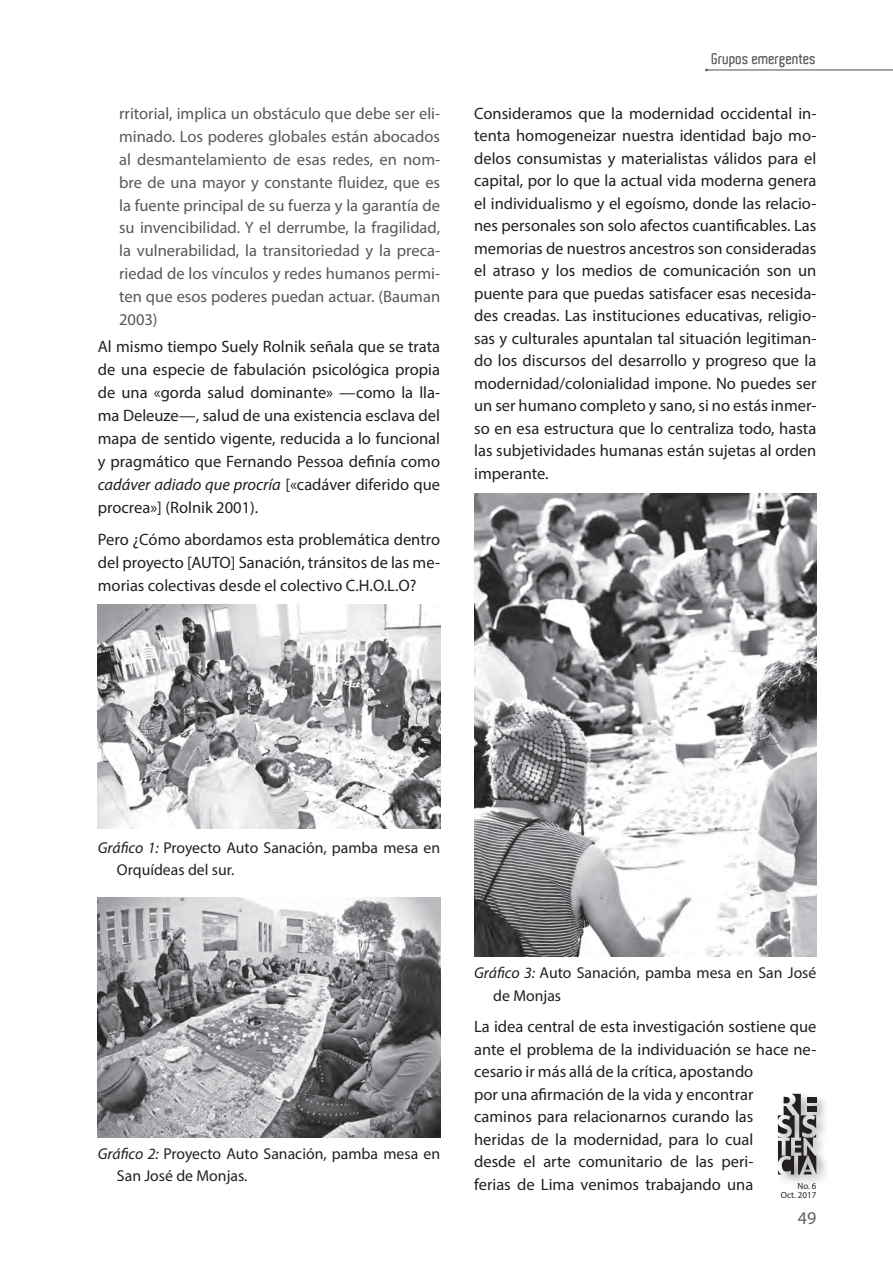
<style>
.page{position:relative;width:893px;height:1263px;background:#fff}
.page>*{position:absolute;margin:0;border:0;box-sizing:border-box;transform-origin:0 0}
.t1{font:18px "Myriad Pro";color:#616164}
.t2{font:16.5px/22.5px "Myriad Pro";color:#231f20;text-align:justify}
.t3{font:16.5px/23px "Myriad Pro";color:#57585a;text-align:justify}
.t4{font:15.75px/22.5px "Myriad Pro";color:#231f20}
.t5{font:600 15px "Aldo";color:#57585a}
.t6{font:9px/9.4px "Myriad Pro";color:#231f20;text-align:right}
.s1{font-style:italic}
</style>
<div class="page">
<div style="left:775px;top:1090px;width:54px;height:97px;background:#231f20;opacity:.43"></div>
<svg style="left:778px;top:1094px;width:38px;height:80px;background:#858283"></svg>
<hr style="left:707px;top:70px;width:186px;height:1px;background:#231f20">
<img style="left:98px;top:605px;width:342px;height:223px">
<img style="left:474px;top:493px;width:342px;height:464px">
<img style="left:98px;top:898px;width:342px;height:239px">
<p class="t3" style="left:119px;top:101px;width:323px">rritorial, implica un obstáculo que debe ser eli&shy;minado. Los poderes globales están abocados al desmantelamiento de esas redes, en nom&shy;bre de una mayor y constante fluidez, que es la fuente principal de su fuerza y la garantía de su invencibilidad. Y el derrumbe, la fragilidad, la vulnerabilidad, la transitoriedad y la preca&shy;riedad de los vínculos y redes humanos permi&shy;ten que esos poderes puedan actuar. (Bauman 2003)</p>
<p class="t2" style="left:98px;top:335px;width:344px;line-height:23px">Al mismo tiempo Suely Rolnik señala que se trata de una especie de fabulación psicológica propia de una «gorda salud dominante» —como la lla&shy;ma Deleuze—, salud de una existencia esclava del mapa de sentido vigente, reducida a lo funcional y pragmático que Fernando Pessoa definía como <span class="s1">cadáver adiado que procría</span> [«cadáver diferido que procrea»] (Rolnik 2001).</p>
<p class="t2" style="left:98px;top:527px;width:344px;line-height:23px">Pero ¿Cómo abordamos esta problemática dentro del proyecto [AUTO] Sanación, tránsitos de las me&shy;morias colectivas desde el colectivo C.H.O.L.O?</p>
<p class="t5" style="left:712px;top:50px;width:106px">Grupos emergentes</p>
<p class="t2" style="left:474px;top:102px;width:344px">Consideramos que la modernidad occidental in&shy;tenta homogeneizar nuestra identidad bajo mo&shy;delos consumistas y materialistas válidos para el capital, por lo que la actual vida moderna genera el individualismo y el egoísmo, donde las relacio&shy;nes personales son solo afectos cuantificables. Las memorias de nuestros ancestros son consideradas el atraso y los medios de comunicación son un puente para que puedas satisfacer esas necesida&shy;des creadas. Las instituciones educativas, religio&shy;sas y culturales apuntalan tal situación legitiman&shy;do los discursos del desarrollo y progreso que la modernidad/colonialidad impone. No puedes ser un ser humano completo y sano, si no estás inmer&shy;so en esa estructura que lo centraliza todo, hasta las subjetividades humanas están sujetas al orden imperante.</p>
<p class="t4" style="left:117px;top:836px;width:325px;text-indent:-19px"><span class="s1">Gráfico 1:</span> Proyecto Auto Sanación, pamba mesa en<br>Orquídeas del sur.</p>
<p class="t4" style="left:117px;top:1142px;width:325px;text-indent:-19px"><span class="s1">Gráfico 2:</span> Proyecto Auto Sanación, pamba mesa en<br>San José de Monjas.</p>
<p class="t4" style="left:493px;top:961px;width:325px;text-indent:-19px"><span class="s1">Gráfico 3:</span> Auto Sanación, pamba mesa en San José de Monjas</p>
<p class="t2" style="left:474px;top:1015px;width:344px;text-align:left">La idea central de esta investigación sostiene que ante el problema de la individuación se hace ne&shy;cesario ir más allá de la crítica, apostando<br>por una afirmación de la vida y encontrar<br>caminos para relacionarnos curando las<br>heridas de la modernidad, para lo cual<br>desde el arte comunitario de las peri-<br>ferias de Lima venimos trabajando una</p>
<p class="t6" style="left:781px;top:1181px;width:37px">No. 6<br>Oct. 2017</p>
<p class="t1" style="left:798px;top:1207px;width:20px">49</p>
</div>
